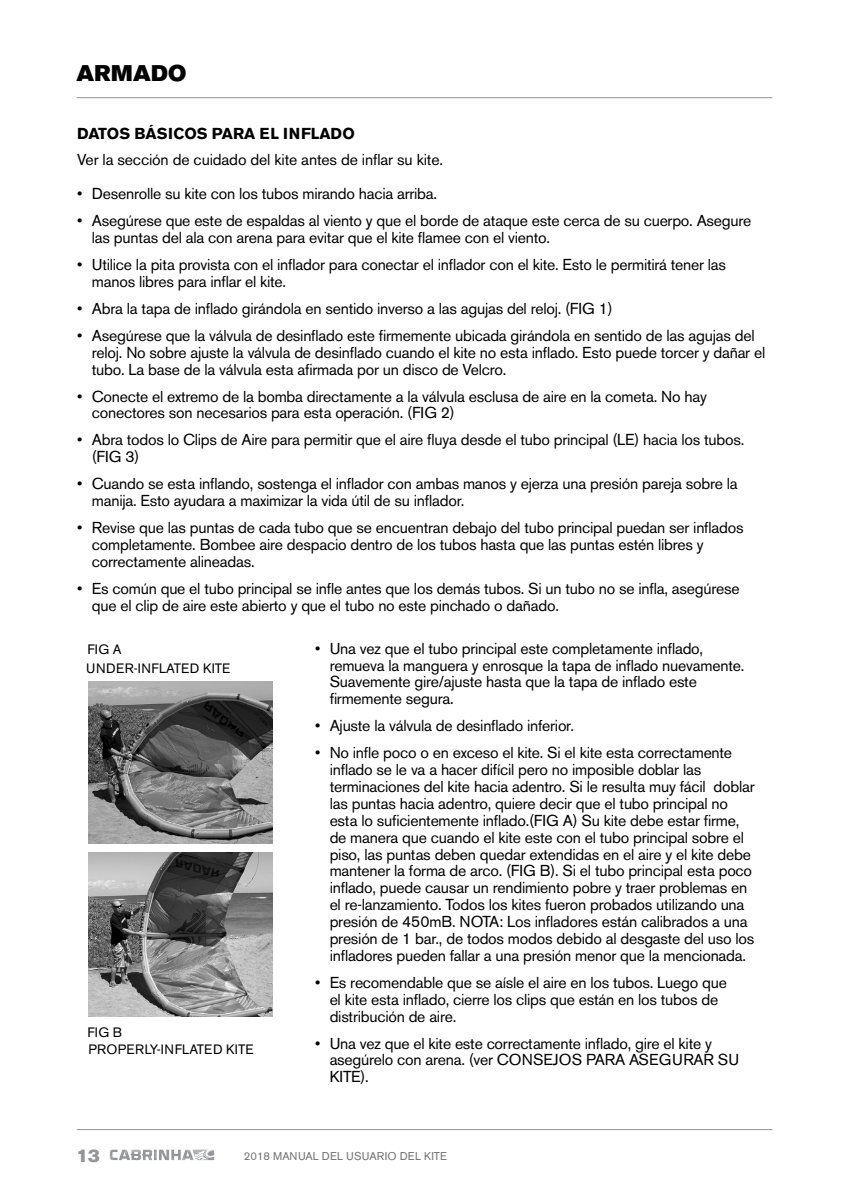
<style>
.page{position:relative;width:849px;height:1193px;background:#fff}
.page>*{position:absolute;margin:0;border:0;box-sizing:border-box;transform-origin:0 0}
.t1{font:22.5px "Akzidenz Grotesk BE Super";letter-spacing:.01em;color:#000}
.t2{font:18px "Akzidenz Grotesk BE Super";color:#939598}
.t3{font:15.75px/16.9px "Akzidenz Grotesk BE";letter-spacing:-.015em;color:#000}
.t4{font:700 15.75px "Akzidenz Grotesk BE";color:#000}
.t5{font:13.5px "Akzidenz Grotesk BE";letter-spacing:.02em;color:#000}
.t6{font:11.25px "Akzidenz Grotesk BE";color:#717275}
</style>
<div class="page">
<hr style="left:77px;top:97px;width:695px;height:1px;background:#939598">
<hr style="left:77px;top:1129px;width:695px;height:1px;background:#939598">
<svg style="left:110px;top:1149px;width:104px;height:11px"></svg>
<img style="left:88px;top:682px;width:184px;height:161px">
<img style="left:88px;top:852px;width:184px;height:164px">
<h1 class="t1" style="left:77px;top:60px;width:111px">ARMADO</h1>
<p class="t4" style="left:77px;top:125px;width:279px">DATOS BÁSICOS PARA EL INFLADO</p>
<p class="t3" style="left:77px;top:151px;width:367px">Ver la sección de cuidado del kite antes de inflar su kite.</p>
<p class="t3" style="left:77px;top:185px;width:361px">• Desenrolle su kite con los tubos mirando hacia arriba.</p>
<p class="t3" style="left:92px;top:212px;width:660px;text-indent:-15px">• Asegúrese que este de espaldas al viento y que el borde de ataque este cerca de su cuerpo. Asegure las puntas del ala con arena para evitar que el kite flamee con el viento.</p>
<p class="t3" style="left:92px;top:256px;width:635px;text-indent:-15px">• Utilice la pita provista con el inflador para conectar el inflador con el kite. Esto le permitirá tener las manos libres para inflar el kite.</p>
<p class="t3" style="left:77px;top:300px;width:537px">• Abra la tapa de inflado girándola en sentido inverso a las agujas del reloj. (FIG 1)</p>
<p class="t3" style="left:92px;top:327px;width:674px;text-indent:-15px">• Asegúrese que la válvula de desinflado este firmemente ubicada girándola en sentido de las agujas del reloj. No sobre ajuste la válvula de desinflado cuando el kite no esta inflado. Esto puede torcer y dañar el tubo. La base de la válvula esta afirmada por un disco de Velcro.</p>
<p class="t3" style="left:92px;top:388px;width:616px;text-indent:-15px">• Conecte el extremo de la bomba directamente a la válvula esclusa de aire en la cometa. No hay conectores son necesarios para esta operación. (FIG 2)</p>
<p class="t3" style="left:92px;top:431px;width:653px;text-indent:-15px">• Abra todos lo Clips de Aire para permitir que el aire fluya desde el tubo principal (LE) hacia los tubos. (FIG 3)</p>
<p class="t3" style="left:92px;top:475px;width:647px;text-indent:-15px">• Cuando se esta inflando, sostenga el inflador con ambas manos y ejerza una presión pareja sobre la manija. Esto ayudara a maximizar la vida útil de su inflador.</p>
<p class="t3" style="left:92px;top:519px;width:653px;text-indent:-15px">• Revise que las puntas de cada tubo que se encuentran debajo del tubo principal puedan ser inflados completamente. Bombee aire despacio dentro de los tubos hasta que las puntas estén libres y correctamente alineadas.</p>
<p class="t3" style="left:92px;top:580px;width:649px;text-indent:-15px">• Es común que el tubo principal se infle antes que los demás tubos. Si un tubo no se infla, asegúrese que el clip de aire este abierto y que el tubo no este pinchado o dañado.</p>
<p class="t5" style="left:87px;top:641px;width:36px">FIG A</p>
<p class="t3" style="left:329px;top:640px;width:416px;text-indent:-15px">• Una vez que el tubo principal este completamente inflado, remueva la manguera y enrosque la tapa de inflado nuevamente.<br>Suavemente gire/ajuste hasta que la tapa de inflado este firmemente segura.</p>
<p class="t3" style="left:315px;top:717px;width:260px">• Ajuste la válvula de desinflado inferior.</p>
<p class="t3" style="left:329px;top:744px;width:426px;text-indent:-15px">• No infle poco o en exceso el kite. Si el kite esta correctamente inflado se le va a hacer difícil pero no imposible doblar las terminaciones del kite hacia adentro. Si le resulta muy fácil doblar las puntas hacia adentro, quiere decir que el tubo principal no esta lo suficientemente inflado.(FIG A) Su kite debe estar firme, de manera que cuando el kite este con el tubo principal sobre el piso, las puntas deben quedar extendidas en el aire y el kite debe mantener la forma de arco. (FIG B). Si el tubo principal esta poco inflado, puede causar un rendimiento pobre y traer problemas en el re-lanzamiento. Todos los kites fueron probados utilizando una presión de 450mB. NOTA: Los infladores están calibrados a una presión de 1 bar., de todos modos debido al desgaste del uso los infladores pueden fallar a una presión menor que la mencionada.</p>
<p class="t3" style="left:329px;top:974px;width:398px;text-indent:-15px">• Es recomendable que se aísle el aire en los tubos. Luego que el kite esta inflado, cierre los clips que están en los tubos de distribución de aire.</p>
<p class="t3" style="left:329px;top:1034px;width:411px;text-indent:-15px">• Una vez que el kite este correctamente inflado, gire el kite y asegúrelo con arena. (ver CONSEJOS PARA ASEGURAR SU<br>KITE).</p>
<p class="t5" style="left:86px;top:660px;width:146px">UNDER-INFLATED KITE</p>
<p class="t5" style="left:87px;top:1024px;width:36px">FIG B</p>
<p class="t5" style="left:88px;top:1041px;width:166px">PROPERLY-INFLATED KITE</p>
<p class="t2" style="left:77px;top:1145px;width:25px">13</p>
<p class="t6" style="left:244px;top:1149px;width:204px">2018 MANUAL DEL USUARIO DEL KITE</p>
</div>
